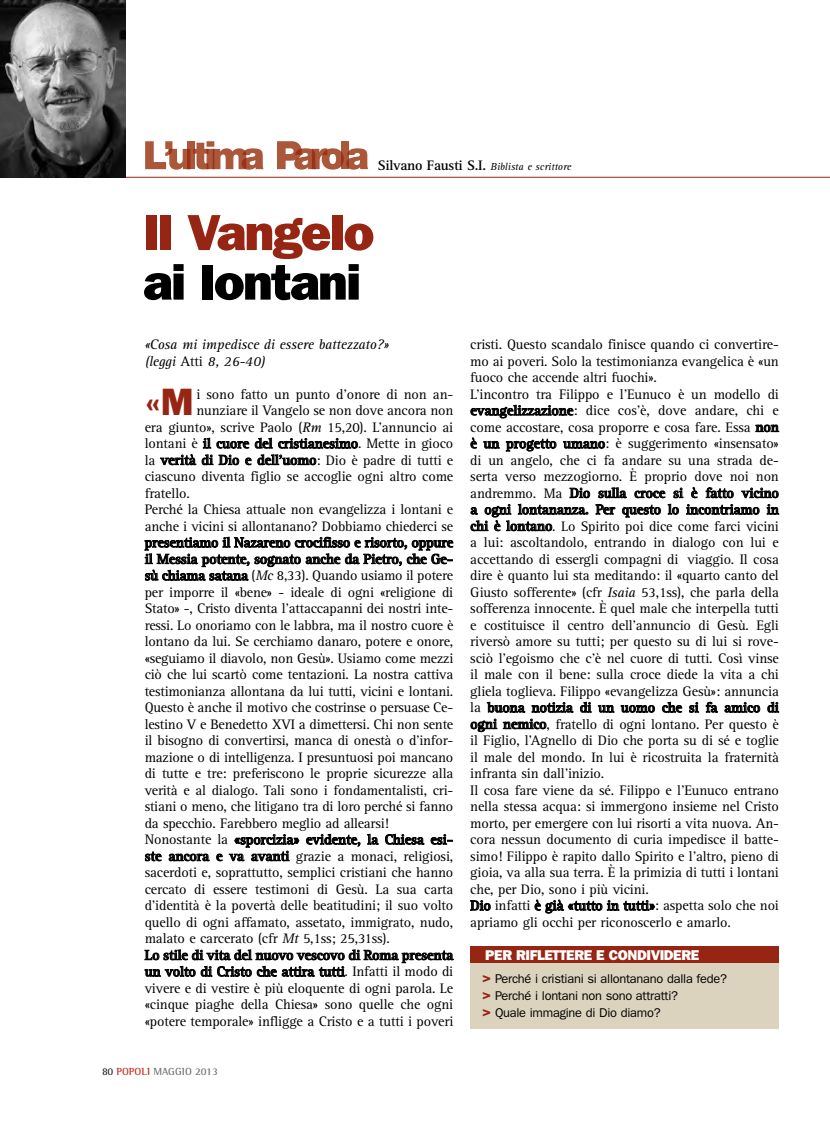
<style>
.page{position:relative;width:830px;height:1127px;background:#fff}
.page>*{position:absolute;margin:0;border:0;box-sizing:border-box;transform-origin:0 0}
.t1{font:51px "ITC Franklin Gothic Std Hvy";letter-spacing:-.03em;color:#962513}
.t2{font:51px "ITC Franklin Gothic Std Hvy";letter-spacing:-.03em;color:#000}
.t3{font:38.25px "ITC Franklin Gothic Std Hvy";color:#962513}
.t4{font:14.25px/16.5px "Rotis Serif";letter-spacing:-.01em;color:#000}
.t5{font:700 14.25px "Rotis Serif";letter-spacing:-.01em;color:#000}
.t6{font:italic 14.25px/16.5px "Rotis Serif";letter-spacing:-.01em;color:#000}
.t7{font:14.25px "ITC Franklin Gothic Std Hvy";color:#fff}
.t8{font:12.75px/17.1px "ITC Franklin Gothic Std";letter-spacing:-.02em;color:#000}
.t9{font:italic 10.5px "Rotis Serif";color:#000}
.t10{font:700 10.5px "Rotis Semi Serif";color:#6f6f6e}
.t11{font:700 10.5px "Rotis Semi Serif";color:#c42822}
.s1{font-weight:700;font-style:normal;font-size:14.25px}
.s2{font-style:normal}
.s3{font-style:italic}
.s4{font-weight:400}
.s5{font-weight:700}
.s6{color:#2c2c2b}
.s7{color:#c42822}
.s8{font-weight:600;font-size:15px;color:#962513}
</style>
<div class="page">
<svg style="left:160px;top:454px;width:36px;height:11px"></svg>
<svg style="left:202px;top:438px;width:155px;height:27px"></svg>
<svg style="left:144px;top:537px;width:309px;height:44px"></svg>
<svg style="left:306px;top:834px;width:54px;height:12px"></svg>
<svg style="left:367px;top:834px;width:11px;height:10px"></svg>
<svg style="left:385px;top:834px;width:39px;height:10px"></svg>
<svg style="left:430px;top:834px;width:22px;height:10px"></svg>
<svg style="left:145px;top:851px;width:16px;height:10px"></svg>
<svg style="left:169px;top:853px;width:40px;height:8px"></svg>
<svg style="left:216px;top:854px;width:6px;height:7px"></svg>
<svg style="left:229px;top:834px;width:70px;height:27px"></svg>
<svg style="left:144px;top:949px;width:309px;height:28px"></svg>
<svg style="left:470px;top:405px;width:103px;height:13px"></svg>
<svg style="left:755px;top:424px;width:23px;height:8px"></svg>
<svg style="left:470px;top:438px;width:6px;height:10px"></svg>
<svg style="left:483px;top:441px;width:16px;height:8px"></svg>
<svg style="left:505px;top:439px;width:51px;height:12px"></svg>
<svg style="left:563px;top:441px;width:41px;height:8px"></svg>
<svg style="left:569px;top:488px;width:20px;height:10px"></svg>
<svg style="left:598px;top:487px;width:28px;height:11px"></svg>
<svg style="left:634px;top:490px;width:31px;height:8px"></svg>
<svg style="left:673px;top:488px;width:10px;height:10px"></svg>
<svg style="left:691px;top:487px;width:6px;height:11px"></svg>
<svg style="left:705px;top:487px;width:28px;height:11px"></svg>
<svg style="left:741px;top:488px;width:37px;height:10px"></svg>
<svg style="left:595px;top:504px;width:20px;height:10px"></svg>
<svg style="left:622px;top:505px;width:38px;height:12px"></svg>
<svg style="left:667px;top:504px;width:11px;height:10px"></svg>
<svg style="left:686px;top:504px;width:73px;height:10px"></svg>
<svg style="left:766px;top:504px;width:12px;height:10px"></svg>
<svg style="left:470px;top:504px;width:118px;height:27px"></svg>
<svg style="left:486px;top:702px;width:39px;height:11px"></svg>
<svg style="left:531px;top:702px;width:42px;height:10px"></svg>
<svg style="left:580px;top:702px;width:11px;height:11px"></svg>
<svg style="left:597px;top:705px;width:17px;height:8px"></svg>
<svg style="left:620px;top:705px;width:34px;height:8px"></svg>
<svg style="left:662px;top:702px;width:19px;height:10px"></svg>
<svg style="left:689px;top:702px;width:9px;height:10px"></svg>
<svg style="left:705px;top:702px;width:12px;height:10px"></svg>
<svg style="left:724px;top:702px;width:35px;height:10px"></svg>
<svg style="left:767px;top:702px;width:11px;height:11px"></svg>
<svg style="left:470px;top:719px;width:27px;height:13px"></svg>
<svg style="left:503px;top:719px;width:43px;height:10px"></svg>
<svg style="left:470px;top:900px;width:20px;height:10px"></svg>
<svg style="left:534px;top:900px;width:120px;height:13px"></svg>
<hr style="left:0;top:177px;width:829px;height:1px;background:#962513">
<svg style="left:277px;top:141px;width:91px;height:29px"></svg>
<hr style="left:346px;top:148px;width:3px;height:21px;background:#9b311b">
<svg style="left:145px;top:141px;width:118px;height:29px"></svg>
<img style="left:0;top:0;width:126px;height:177px">
<div style="left:470px;top:955px;width:308px;height:74px;background:#dbd3bd"></div>
<div style="left:470px;top:946px;width:308px;height:17px;background:#962513"></div>
<p class="t9" style="left:377px;top:161px;width:195px"><span class="s1">Silvano Fausti S.I.</span> Biblista e scrittore</p>
<h1 class="t1" style="left:143px;top:203px;width:233px">IL VANGELO</h1>
<h1 class="t2" style="left:143px;top:252px;width:220px">AI LONTANI</h1>
<p class="t6" style="left:145px;top:337px;width:245px">«Cosa mi impedisce di essere battezzato?» (leggi <span class="s2">Atti</span> 8, 26-40)</p>
<h2 class="t3" style="left:145px;top:379px;width:51px">«M</h2>
<p class="t4" style="left:196px;top:386px;width:258px">i sono fatto un punto d’onore di non an-</p>
<p class="t4" style="left:196px;top:402px;width:258px">nunziare il Vangelo se non dove ancora non</p>
<p class="t4" style="left:145px;top:419px;width:310px">era giunto», scrive Paolo (<span class="s3">Rm</span> 15,20). L’annuncio ai</p>
<p class="t5" style="left:145px;top:435px;width:310px"><span class="s4">lontani è</span> il cuore del cristianesimo<span class="s4">. Mette in gioco</span></p>
<p class="t5" style="left:145px;top:451px;width:310px"><span class="s4">la</span> verità di Dio e dell’uomo<span class="s4">: Dio è padre di tutti e</span></p>
<p class="t4" style="left:145px;top:468px;width:310px">ciascuno diventa figlio se accoglie ogni altro come</p>
<p class="t4" style="left:145px;top:485px;width:47px">fratello.</p>
<p class="t4" style="left:145px;top:501px;width:310px">Perché la Chiesa attuale non evangelizza i lontani e</p>
<p class="t4" style="left:145px;top:518px;width:310px">anche i vicini si allontanano? Dobbiamo chiederci se</p>
<p class="t4" style="left:145px;top:534px;width:310px"><span class="s5">presentiamo il Nazareno crocifisso e risorto, oppure il Messia potente, sognato anche da Pietro, che Ge&shy;sù chiama satana</span> (<span class="s3">Mc</span> 8,33). Quando usiamo il potere per imporre il «bene» - ideale di ogni «religione di Stato» -, Cristo diventa l’attaccapanni dei nostri inte&shy;ressi. Lo onoriamo con le labbra, ma il nostro cuore è lontano da lui. Se cerchiamo danaro, potere e onore, «seguiamo il diavolo, non Gesù». Usiamo come mezzi ciò che lui scartò come tentazioni. La nostra cattiva testimonianza allontana da lui tutti, vicini e lontani.<br>Questo è anche il motivo che costrinse o persuase Ce&shy;lestino V e Benedetto XVI a dimettersi. Chi non sente il bisogno di convertirsi, manca di onestà o d’infor&shy;mazione o di intelligenza. I presuntuosi poi mancano di tutte e tre: preferiscono le proprie sicurezze alla verità e al dialogo. Tali sono i fondamentalisti, cri&shy;stiani o meno, che litigano tra di loro perché si fanno da specchio. Farebbero meglio ad allearsi!<br>Nonostante la <span class="s5">«sporcizia» evidente, la Chiesa esi&shy;ste ancora e va avanti</span> grazie a monaci, religiosi, sacerdoti e, soprattutto, semplici cristiani che hanno cercato di essere testimoni di Gesù. La sua carta d’identità è la povertà delle beatitudini; il suo volto quello di ogni affamato, assetato, immigrato, nudo, malato e carcerato (cfr <span class="s3">Mt</span> 5,1ss; 25,31ss).<br><span class="s5">Lo stile di vita del nuovo vescovo di Roma presenta un volto di Cristo che attira tutti</span>. Infatti il modo di vivere e di vestire è più eloquente di ogni parola. Le «cinque piaghe della Chiesa» sono quelle che ogni «potere temporale» infligge a Cristo e a tutti i poveri</p>
<p class="t11" style="left:102px;top:1065px;width:27px"><span class="s6">80</span> POPO</p>
<p class="t10" style="left:141px;top:1065px;width:20px"><span class="s7">LI</span> MAGGIO</p>
<p class="t10" style="left:195px;top:1065px;width:24px">2013</p>
<p class="t4" style="left:470px;top:336px;width:310px">cristi. Questo scandalo finisce quando ci convertire&shy;mo ai poveri. Solo la testimonianza evangelica è «un fuoco che accende altri fuochi».<br>L’incontro tra Filippo e l’Eunuco è un modello di <span class="s5">evangelizzazione</span>: dice cos’è, dove andare, chi e come accostare, cosa proporre e cosa fare. Essa <span class="s5">non è un progetto umano</span>: è suggerimento «insensato» di un angelo, che ci fa andare su una strada de&shy;serta verso mezzogiorno. È proprio dove noi non andremmo. Ma <span class="s5">Dio sulla croce si è fatto vicino a ogni lontananza. Per questo lo incontriamo in chi è lontano</span>. Lo Spirito poi dice come farci vicini a lui: ascoltandolo, entrando in dialogo con lui e accettando di essergli compagni di viaggio. Il cosa dire è quanto lui sta meditando: il «quarto canto del Giusto sofferente» (cfr <span class="s3">Isaia</span> 53,1ss), che parla della sofferenza innocente. È quel male che interpella tutti e costituisce il centro dell’annuncio di Gesù. Egli riversò amore su tutti; per questo su di lui si rove&shy;sciò l’egoismo che c’è nel cuore di tutti. Così vinse il male con il bene: sulla croce diede la vita a chi gliela toglieva. Filippo «evangelizza Gesù»: annuncia la <span class="s5">buona notizia di un uomo che si fa amico di ogni nemico</span>, fratello di ogni lontano. Per questo è il Figlio, l’Agnello di Dio che porta su di sé e toglie il male del mondo. In lui è ricostruita la fraternità infranta sin dall’inizio.<br>Il cosa fare viene da sé. Filippo e l’Eunuco entrano nella stessa acqua: si immergono insieme nel Cristo morto, per emergere con lui risorti a vita nuova. An&shy;cora nessun documento di curia impedisce il batte&shy;simo! Filippo è rapito dallo Spirito e l’altro, pieno di gioia, va alla sua terra. È la primizia di tutti i lontani che, per Dio, sono i più vicini.<br><span class="s5">Dio</span> infatti <span class="s5">è già «tutto in tutti»</span>: aspetta solo che noi apriamo gli occhi per riconoscerlo e amarlo.</p>
<p class="t7" style="left:485px;top:946px;width:40px">PER RIFLETTERE</p>
<p class="t7" style="left:596px;top:946px;width:22px">E CONDIVIDERE</p>
<p class="t8" style="left:482px;top:970px;width:246px"><span class="s8">&gt;</span> Perché i cristiani si allontanano dalla fede? <span class="s8">&gt;</span> Perché i lontani non sono attratti?<br><span class="s8">&gt;</span> Quale immagine di Dio diamo?</p>
</div>
